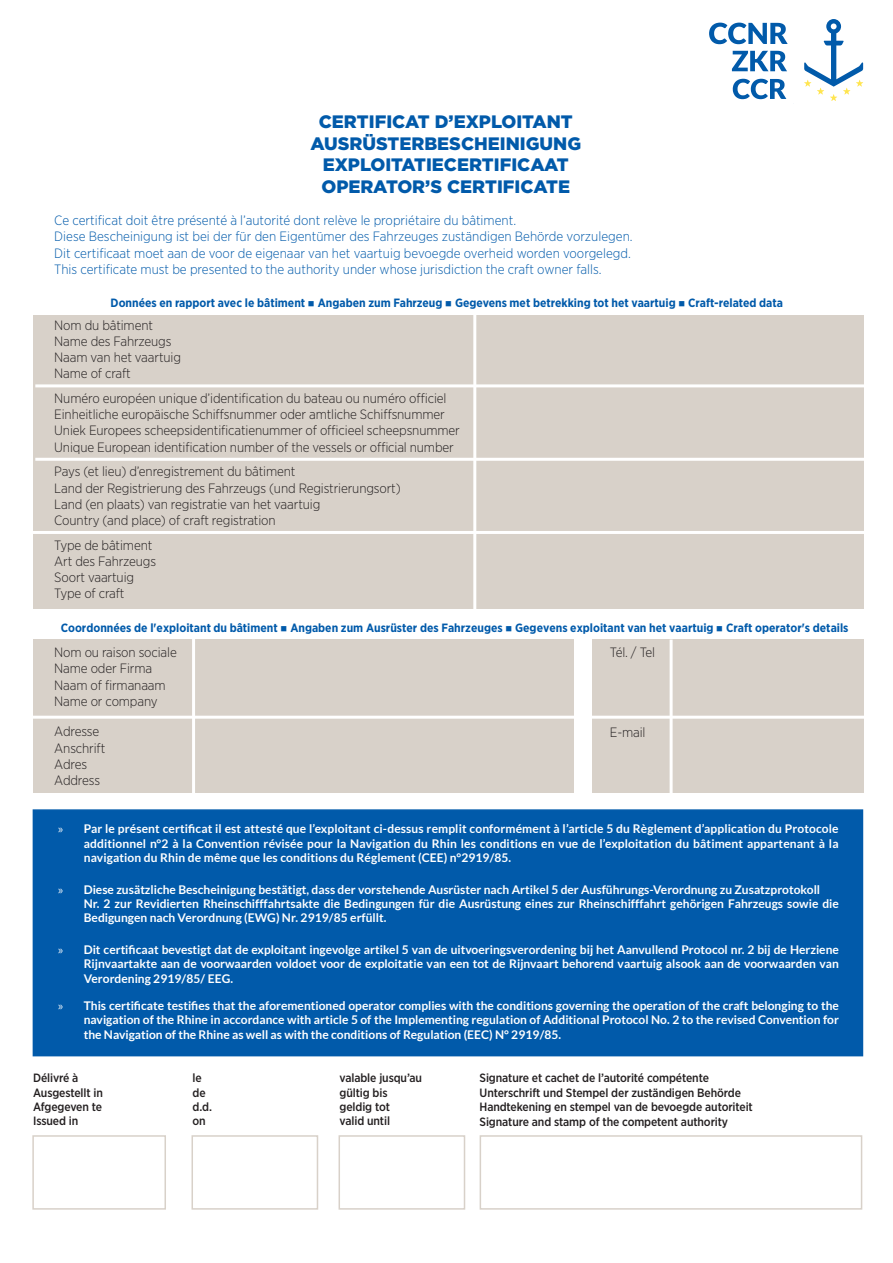
<style>
.page{position:relative;width:893px;height:1263px;background:#fff}
.page>*{position:absolute;margin:0;border:0;box-sizing:border-box;transform-origin:0 0}
.t1{font:900 18px/21.6px "Gotham";color:#015aaa;text-align:center}
.t2{font:300 13.5px/16.2px "Gotham Narrow";letter-spacing:-.01em;color:#231f20}
.t3{font:300 13.5px/16.2px "Gotham Narrow";color:#015aaa}
.t4{font:700 12px/14.4px "Lato";color:#fff;text-align:justify}
.t5{font:500 12px/14.4px "Gotham Narrow";letter-spacing:-.01em;color:#231f20}
.t6{font:700 12px "Gotham Narrow";color:#015aaa}
.s1{font-family:"Myriad Pro";font-weight:400}
</style>
<div class="page">
<div style="left:33px;top:809px;width:830px;height:247px;background:#015aaa;border:2px solid #015aaa"></div>
<svg style="left:733px;top:79px;width:53px;height:20px"></svg>
<svg style="left:732px;top:51px;width:55px;height:20px"></svg>
<svg style="left:709px;top:23px;width:79px;height:21px"></svg>
<svg style="left:804px;top:19px;width:59px;height:82px"></svg>
<div style="left:33px;top:639px;width:831px;height:154px;background:#d8d1c9"></div>
<div style="left:33px;top:316px;width:830px;height:293px;background:#d8d1c9"></div>
<hr style="left:35px;top:384px;width:834px;height:3px;background:#fff">
<hr style="left:35px;top:458px;width:829px;height:3px;background:#fff">
<hr style="left:31px;top:531px;width:833px;height:3px;background:#fff">
<hr style="left:473px;top:310px;width:3px;height:301px;background:#fff">
<hr style="left:31px;top:716px;width:838px;height:3px;background:#fff">
<hr style="left:192px;top:636px;width:3px;height:158px;background:#fff">
<hr style="left:670px;top:640px;width:3px;height:158px;background:#fff">
<div style="left:574px;top:636px;width:17px;height:157px;background:#fff"></div>
<div style="left:32px;top:1135px;width:134px;height:74px;border:2px solid #d8d1c9"></div>
<div style="left:192px;top:1135px;width:126px;height:74px;border:2px solid #d8d1c9"></div>
<div style="left:480px;top:1135px;width:382px;height:74px;border:2px solid #d8d1c9"></div>
<div style="left:339px;top:1135px;width:126px;height:74px;border:2px solid #d8d1c9"></div>
<h1 class="t1" style="left:310px;top:111px;width:272px">CERTIFICAT D’EXPLOITANT<br>AUSRÜSTERBESCHEINIGUNG<br>EXPLOITATIECERTIFICAAT<br>OPERATOR’S CERTIFICATE</h1>
<p class="t3" style="left:54px;top:212px;width:580px">Ce certificat doit être présenté à l’autorité dont relève le propriétaire du bâtiment.<br>Diese Bescheinigung ist bei der für den Eigentümer des Fahrzeuges zuständigen Behörde vorzulegen.<br>Dit certificaat moet aan de voor de eigenaar van het vaartuig bevoegde overheid worden voorgelegd.<br>This certificate must be presented to the authority under whose jurisdiction the craft owner falls.</p>
<p class="t6" style="left:111px;top:295px;width:674px">Données en rapport avec le bâtiment ■ Angaben zum Fahrzeug ■ Gegevens met betrekking tot het vaartuig ■ Craft-related data</p>
<p class="t2" style="left:54px;top:317px;width:128px">Nom du bâtiment<br>Name des Fahrzeugs<br>Naam van het vaartuig<br>Name of craft</p>
<p class="t2" style="left:54px;top:390px;width:407px">Numéro européen unique d’identification du bateau ou numéro officiel Einheitliche europäische Schiffsnummer oder amtliche Schiffsnummer Uniek Europees scheepsidentificatienummer of officieel scheepsnummer Unique European identification number of the vessels or official number</p>
<p class="t2" style="left:54px;top:463px;width:348px">Pays (et lieu) d’enregistrement du bâtiment<br>Land der Registrierung des Fahrzeugs (und Registrierungsort)<br>Land (en plaats) van registratie van het vaartuig<br>Country (and place) of craft registration</p>
<p class="t2" style="left:54px;top:536px;width:103px">Type de bâtiment<br>Art des Fahrzeugs<br>Soort vaartuig<br>Type of craft</p>
<p class="t6" style="left:61px;top:620px;width:789px">Coordonnées de l'exploitant du bâtiment ■ Angaben zum Ausrüster des Fahrzeuges ■ Gegevens exploitant van het vaartuig ■ Craft operator's details</p>
<p class="t2" style="left:54px;top:644px;width:124px">Nom ou raison sociale<br>Name oder Firma<br>Naam of firmanaam<br>Name or company</p>
<p class="t2" style="left:54px;top:723px;width:52px">Adresse<br>Anschrift<br>Adres<br>Address</p>
<p class="t2" style="left:610px;top:644px;width:47px">Tél. / Tel</p>
<p class="t2" style="left:610px;top:724px;width:37px">E-mail</p>
<p class="t4" style="left:84px;top:822px;width:756px;text-indent:-26px"><span class="s1">»</span> Par le présent certificat il est attesté que l’exploitant ci-dessus remplit conformément à l’article 5 du Règlement d’application du Protocole additionnel n°2 à la Convention révisée pour la Navigation du Rhin les conditions en vue de l’exploitation du bâtiment appartenant à la navigation du Rhin de même que les conditions du Réglement (CEE) n°2919/85.</p>
<p class="t4" style="left:84px;top:882px;width:757px;text-align:left;text-indent:-26px"><span class="s1">»</span> Diese zusätzliche Bescheinigung bestätigt, dass der vorstehende Ausrüster nach Artikel 5 der Ausführungs-Verordnung zu Zusatzprotokoll<br>Nr. 2 zur Revidierten Rheinschifffahrtsakte die Bedingungen für die Ausrüstung eines zur Rheinschifffahrt gehörigen Fahrzeugs sowie die<br>Bedigungen nach Verordnung (EWG) Nr. 2919/85 erfüllt.</p>
<p class="t4" style="left:84px;top:942px;width:757px;text-indent:-26px"><span class="s1">»</span> Dit certificaat bevestigt dat de exploitant ingevolge artikel 5 van de uitvoeringsverordening bij het Aanvullend Protocol nr. 2 bij de Herziene Rijnvaartakte aan de voorwaarden voldoet voor de exploitatie van een tot de Rijnvaart behorend vaartuig alsook aan de voorwaarden van Verordening 2919/85/ EEG.</p>
<p class="t4" style="left:84px;top:998px;width:757px;text-indent:-26px"><span class="s1">»</span> This certificate testifies that the aforementioned operator complies with the conditions governing the operation of the craft belonging to the navigation of the Rhine in accordance with article 5 of the Implementing regulation of Additional Protocol No. 2 to the revised Convention for the Navigation of the Rhine as well as with the conditions of Regulation (EEC) N° 2919/85.</p>
<p class="t5" style="left:33px;top:1071px;width:71px">Délivré à<br>Ausgestellt in<br>Afgegeven te<br>Issued in</p>
<p class="t5" style="left:193px;top:1071px;width:21px">le de d.d. on</p>
<p class="t5" style="left:480px;top:1071px;width:275px">Signature et cachet de l’autorité compétente Unterschrift und Stempel der zuständigen Behörde Handtekening en stempel van de bevoegde autoriteit Signature and stamp of the competent authority</p>
<p class="t5" style="left:340px;top:1071px;width:84px">valable jusqu’au gültig bis geldig tot<br>valid until</p>
</div>
